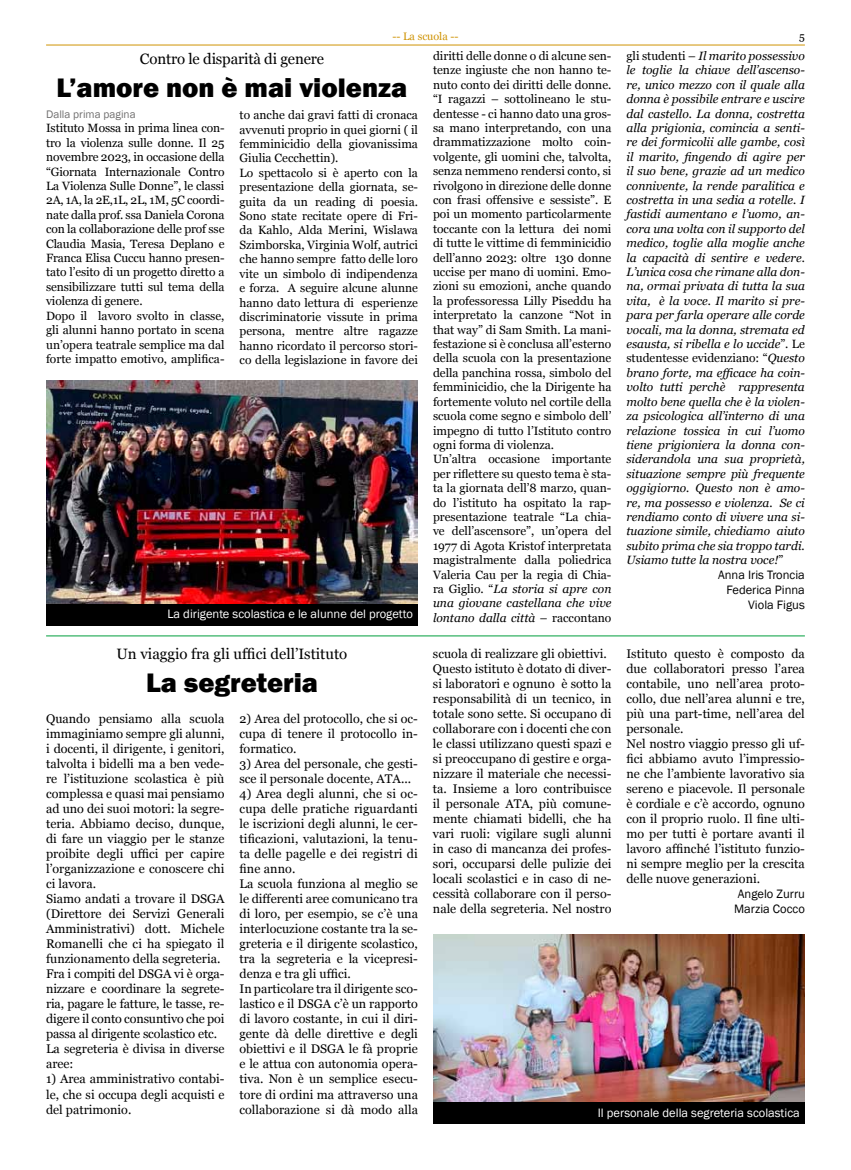
<style>
.page{position:relative;width:851px;height:1170px;background:#fff}
.page>*{position:absolute;margin:0;border:0;box-sizing:border-box;transform-origin:0 0}
.t1{font:800 27.5px "Franklin Gothic";color:#000}
.t2{font:15px "Georgia";color:#000}
.t3{font:12.5px/15px "Georgia";color:#000}
.t4{font:12.5px "Franklin Gothic";color:#fff}
.t5{font:12.5px/15px "Franklin Gothic";color:#000;text-align:center}
.t6{font:12px/14.4px "Georgia";color:#000}
.t7{font:italic 12px/14.4px "Georgia";color:#000;text-align:justify}
.t8{font:11.25px "Franklin Gothic";color:#706f6f}
.t9{font:10.75px "Georgia";color:#cf9304}
.t10{font:10.75px "Georgia";color:#000}
.s1{font-style:italic}
.s2{font-style:normal}
</style>
<div class="page">
<img style="left:433px;top:934px;width:371px;height:168px">
<hr style="left:46px;top:45px;width:758px;height:1px;background:#cf9304">
<img style="left:46px;top:380px;width:372px;height:224px">
<hr style="left:46px;top:635px;width:758px;height:1px;background:#009e3d">
<div style="left:46px;top:604px;width:372px;height:21px;background:#000"></div>
<div style="left:433px;top:1102px;width:371px;height:21px;background:#000"></div>
<p class="t9" style="left:392px;top:30px;width:68px">-- La scuola --</p>
<p class="t10" style="left:799px;top:30px;width:7px">5</p>
<p class="t2" style="left:140px;top:50px;width:186px">Contro le disparità di genere</p>
<h1 class="t1" style="left:57px;top:70px;width:352px">L’amore non è mai violenza</h1>
<p class="t8" style="left:46px;top:107px;width:91px">Dalla prima pagina</p>
<p class="t6" style="left:46px;top:121px;width:180px">Istituto Mossa in prima linea con&shy;tro la violenza sulle donne. Il 25 novembre 2023, in occasione della “Giornata Internazionale Contro La Violenza Sulle Donne”, le classi 2A, 1A, la 2E,1L, 2L, 1M, 5C coordi&shy;nate dalla prof. ssa Daniela Corona con la collaborazione delle prof sse Claudia Masia, Teresa Deplano e Franca Elisa Cuccu hanno presen&shy;tato l’esito di un progetto diretto a sensibilizzare tutti sul tema della violenza di genere.<br>Dopo il lavoro svolto in classe, gli alunni hanno portato in scena un’opera teatrale semplice ma dal forte impatto emotivo, amplifica-</p>
<p class="t6" style="left:239px;top:108px;width:180px">to anche dai gravi fatti di cronaca avvenuti proprio in quei giorni ( il femminicidio della giovanissima<br>Giulia Cecchettin).<br>Lo spettacolo si è aperto con la presentazione della giornata, se&shy;guita da un reading di poesia.<br>Sono state recitate opere di Fri&shy;da Kahlo, Alda Merini, Wislawa<br>Szimborska, Virginia Wolf, autrici che hanno sempre fatto delle loro vite un simbolo di indipendenza e forza. A seguire alcune alunne hanno dato lettura di esperienze discriminatorie vissute in prima persona, mentre altre ragazze hanno ricordato il percorso stori&shy;co della legislazione in favore dei</p>
<p class="t4" style="left:167px;top:606px;width:247px">La dirigente scolastica e le alunne del progetto</p>
<p class="t2" style="left:117px;top:645px;width:232px">Un viaggio fra gli uffici dell’Istituto</p>
<h1 class="t1" style="left:146px;top:664px;width:173px">La segreteria</h1>
<p class="t3" style="left:46px;top:711px;width:180px">Quando pensiamo alla scuola immaginiamo sempre gli alunni, i docenti, il dirigente, i genitori, talvolta i bidelli ma a ben vede&shy;re l’istituzione scolastica è più complessa e quasi mai pensiamo ad uno dei suoi motori: la segre&shy;teria. Abbiamo deciso, dunque, di fare un viaggio per le stanze proibite degli uffici per capire l’organizzazione e conoscere chi ci lavora.<br>Siamo andati a trovare il DSGA (Direttore dei Servizi Generali<br>Amministrativi) dott. Michele<br>Romanelli che ci ha spiegato il funzionamento della segreteria.<br>Fra i compiti del DSGA vi è orga&shy;nizzare e coordinare la segrete&shy;ria, pagare le fatture, le tasse, re&shy;digere il conto consuntivo che poi passa al dirigente scolastico etc.<br>La segreteria è divisa in diverse aree:</p>
<p class="t3" style="left:46px;top:1071px;width:180px;text-align:justify">1) Area amministrativo contabi&shy;le, che si occupa degli acquisti e del patrimonio.</p>
<p class="t3" style="left:239px;top:711px;width:180px;text-align:justify">2) Area del protocollo, che si oc&shy;cupa di tenere il protocollo in&shy;formatico.</p>
<p class="t3" style="left:239px;top:756px;width:180px">3) Area del personale, che gesti&shy;sce il personale docente, ATA...</p>
<p class="t3" style="left:239px;top:786px;width:180px">4) Area degli alunni, che si oc&shy;cupa delle pratiche riguardanti le iscrizioni degli alunni, le cer&shy;tificazioni, valutazioni, la tenu&shy;ta delle pagelle e dei registri di fine anno.<br>La scuola funziona al meglio se le differenti aree comunicano tra di loro, per esempio, se c’è una interlocuzione costante tra la se&shy;greteria e il dirigente scolastico, tra la segreteria e la vicepresi&shy;denza e tra gli uffici.<br>In particolare tra il dirigente sco&shy;lastico e il DSGA c’è un rapporto di lavoro costante, in cui il diri&shy;gente dà delle direttive e degli obiettivi e il DSGA le fà proprie e le attua con autonomia opera&shy;tiva. Non è un semplice esecu&shy;tore di ordini ma attraverso una collaborazione si dà modo alla</p>
<p class="t6" style="left:433px;top:49px;width:180px">diritti delle donne o di alcune sen&shy;tenze ingiuste che non hanno te&shy;nuto conto dei diritti delle donne. “I ragazzi – sottolineano le stu&shy;dentesse - ci hanno dato una gros&shy;sa mano interpretando, con una drammatizzazione molto coin&shy;volgente, gli uomini che, talvolta, senza nemmeno rendersi conto, si rivolgono in direzione delle donne con frasi offensive e sessiste”. E poi un momento particolarmente toccante con la lettura dei nomi di tutte le vittime di femminicidio dell’anno 2023: oltre 130 donne uccise per mano di uomini. Emo&shy;zioni su emozioni, anche quando la professoressa Lilly Piseddu ha interpretato la canzone “Not in that way” di Sam Smith. La mani&shy;festazione si è conclusa all’esterno della scuola con la presentazione della panchina rossa, simbolo del femminicidio, che la Dirigente ha fortemente voluto nel cortile della scuola come segno e simbolo dell’ impegno di tutto l’Istituto contro ogni forma di violenza.<br>Un’altra occasione importante per riflettere su questo tema è sta&shy;ta la giornata dell’8 marzo, quan&shy;do l’istituto ha ospitato la rap&shy;presentazione teatrale “La chia&shy;ve dell’ascensore”, un’opera del 1977 di Agota Kristof interpretata magistralmente dalla poliedrica Valeria Cau per la regia di Chia&shy;ra Giglio. “<span class="s1">La storia si apre con una giovane castellana che vive lontano dalla città</span> – raccontano</p>
<p class="t7" style="left:626px;top:49px;width:180px"><span class="s2">gli studenti –</span> Il marito possessivo le toglie la chiave dell’ascenso&shy;re, unico mezzo con il quale alla donna è possibile entrare e uscire dal castello. La donna, costretta alla prigionia, comincia a senti&shy;re dei formicolii alle gambe, così il marito, fingendo di agire per il suo bene, grazie ad un medico connivente, la rende paralitica e costretta in una sedia a rotelle. I fastidi aumentano e l’uomo, an&shy;cora una volta con il supporto del medico, toglie alla moglie anche la capacità di sentire e vedere.<br>L’unica cosa che rimane alla don&shy;na, ormai privata di tutta la sua vita, è la voce. Il marito si pre&shy;para per farla operare alle corde vocali, ma la donna, stremata ed esausta, si ribella e lo uccide<span class="s2">”. Le studentesse evidenziano: “</span>Questo brano forte, ma efficace ha coin&shy;volto tutti perchè rappresenta molto bene quella che è la violen&shy;za psicologica all’interno di una relazione tossica in cui l’uomo tiene prigioniera la donna con&shy;siderandola una sua proprietà, situazione sempre più frequente oggigiorno. Questo non è amo&shy;re, ma possesso e violenza. Se ci rendiamo conto di vivere una si&shy;tuazione simile, chiediamo aiuto subito prima che sia troppo tardi.<br>Usiamo tutte la nostra voce!<span class="s2">”</span></p>
<p class="t5" style="left:718px;top:567px;width:88px;text-align:right">Anna Iris Troncia<br>Federica Pinna<br>Viola Figus</p>
<p class="t3" style="left:433px;top:646px;width:180px">scuola di realizzare gli obiettivi.<br>Questo istituto è dotato di diver&shy;si laboratori e ognuno è sotto la responsabilità di un tecnico, in totale sono sette. Si occupano di collaborare con i docenti che con le classi utilizzano questi spazi e si preoccupano di gestire e orga&shy;nizzare il materiale che necessi&shy;ta. Insieme a loro contribuisce il personale ATA, più comune&shy;mente chiamati bidelli, che ha vari ruoli: vigilare sugli alunni in caso di mancanza dei profes&shy;sori, occuparsi delle pulizie dei locali scolastici e in caso di ne&shy;cessità collaborare con il perso&shy;nale della segreteria. Nel nostro</p>
<p class="t3" style="left:626px;top:646px;width:180px">Istituto questo è composto da due collaboratori presso l’area contabile, uno nell’area proto&shy;collo, due nell’area alunni e tre, più una part-time, nell’area del personale.<br>Nel nostro viaggio presso gli uf&shy;fici abbiamo avuto l’impressio&shy;ne che l’ambiente lavorativo sia sereno e piacevole. Il personale è cordiale e c’è accordo, ognuno con il proprio ruolo. Il fine ulti&shy;mo per tutti è portare avanti il lavoro affinché l’istituto funzio&shy;ni sempre meglio per la crescita delle nuove generazioni.</p>
<p class="t5" style="left:734px;top:886px;width:72px">Angelo Zurru<br>Marzia Cocco</p>
<p class="t4" style="left:597px;top:1104px;width:203px">Il personale della segreteria scolastica</p>
</div>
